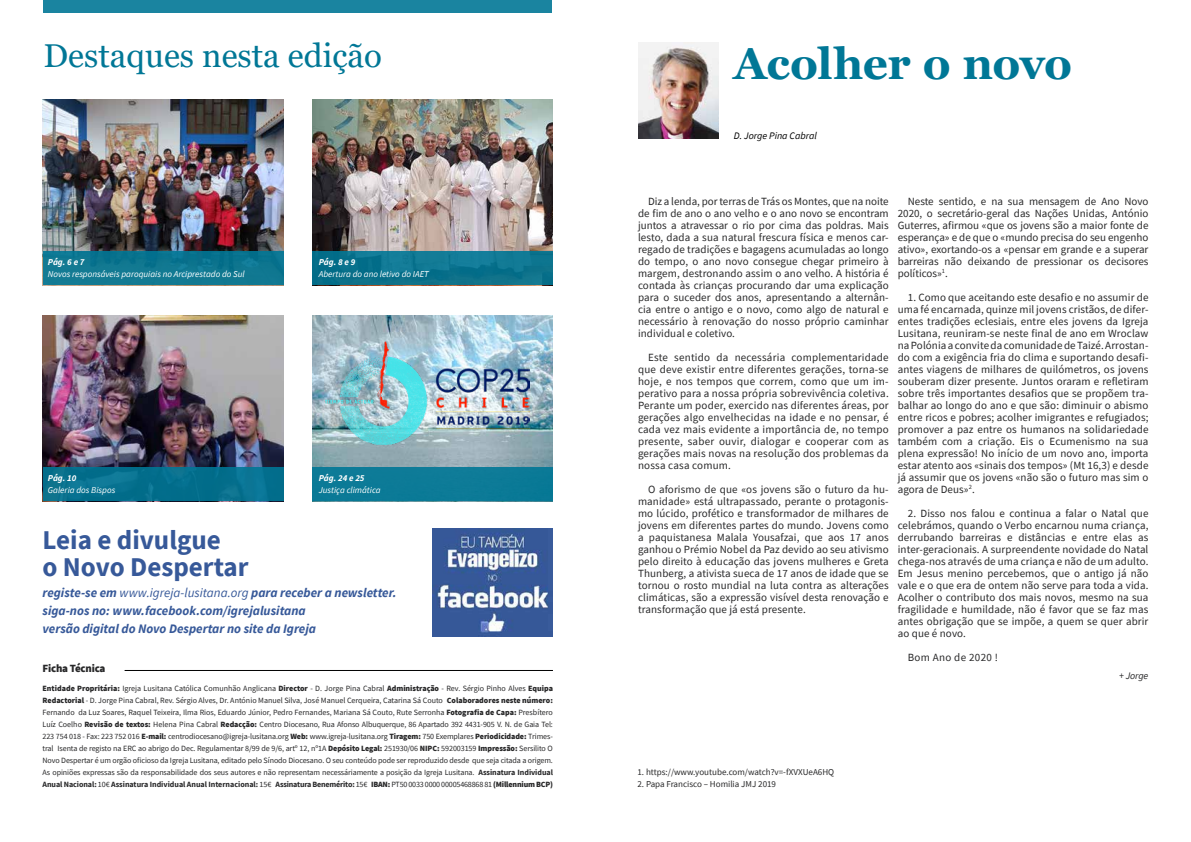
<style>
.page{position:relative;width:1191px;height:842px;background:#fff}
.page>*{position:absolute;margin:0;border:0;box-sizing:border-box;transform-origin:0 0}
.t1{font:700 44px "Georgia";letter-spacing:-.015em;color:#007796}
.t2{font:33px "Georgia";color:#007796}
.t3{font:700 27.1px "Source Sans Pro";color:#375999}
.t4{font:italic 700 13px/18px "Source Sans Pro";color:#375999}
.t5{font:11px/12px "Source Sans Pro";letter-spacing:.01em;color:#282829;text-align:justify}
.t6{font:11px "Source Sans Pro";letter-spacing:.03em;color:#282829}
.t7{font:900 11px "Source Sans Pro";letter-spacing:-.02em;color:#282829}
.t8{font:italic 10px "Source Sans Pro";color:#000}
.t9{font:italic 10px "Source Sans Pro";letter-spacing:-.01em;color:#282829}
.t10{font:italic 9px "Source Sans Pro";color:#fff}
.t11{font:9px "Source Sans Pro";color:#282829}
.t12{font:italic 700 9px "Source Sans Pro";color:#fff}
.t13{font:8px/12px "Source Sans Pro";letter-spacing:-.01em;color:#282829;text-align:justify}
.s1{font-weight:400}
.s2{font-weight:900}
.s3{font-weight:700}
</style>
<div class="page">
<img style="left:312px;top:315px;width:241px;height:152px">
<img style="left:43px;top:315px;width:240px;height:152px">
<img style="left:312px;top:99px;width:241px;height:152px">
<img style="left:43px;top:99px;width:240px;height:152px">
<div style="left:312px;top:467px;width:241px;height:34px;background:#0c7a97"></div>
<div style="left:43px;top:251px;width:240px;height:34px;background:linear-gradient(to right,#117992,#0c758f)"></div>
<hr style="left:125px;top:670px;width:428px;height:1px;background:#000">
<img style="left:638px;top:43px;width:81px;height:96px">
<img style="left:433px;top:529px;width:120px;height:108px">
<div style="left:44px;top:0;width:508px;height:12px;background:#1a84a0"></div>
<div style="left:312px;top:251px;width:241px;height:34px;background:linear-gradient(to right,#07708c,#117791)"></div>
<div style="left:43px;top:467px;width:240px;height:34px;background:linear-gradient(to right,#08718e,#04708f)"></div>
<img style="left:325px;top:342px;width:204px;height:103px">
<h2 class="t2" style="left:44px;top:35px;width:340px">Destaques nesta edição</h2>
<p class="t12" style="left:48px;top:255px;width:38px">Pág. 6 e 7</p>
<p class="t10" style="left:48px;top:268px;width:198px">Novos responsáveis paroquiais no Arciprestado do Sul</p>
<p class="t12" style="left:319px;top:255px;width:38px">Pág. 8 e 9</p>
<p class="t10" style="left:319px;top:268px;width:112px">Abertura do ano letivo do IAET</p>
<p class="t12" style="left:48px;top:471px;width:30px">Pág. 10</p>
<p class="t10" style="left:48px;top:484px;width:69px">Galeria dos Bispos</p>
<h3 class="t3" style="left:43px;top:522px;width:180px">Leia e divulgue</h3>
<h3 class="t3" style="left:43px;top:549px;width:208px">o Novo Despertar</h3>
<p class="t12" style="left:319px;top:471px;width:47px">Pág. 24 e 25</p>
<p class="t10" style="left:319px;top:484px;width:63px">Justiça climática</p>
<p class="t4" style="left:43px;top:583px;width:356px">registe-se em <span class="s1">www.igreja-lusitana.org</span> para receber a newsletter. siga-nos no: www.facebook.com/igrejalusitana<br>versão digital do Novo Despertar no site da Igreja</p>
<p class="t7" style="left:43px;top:660px;width:64px">Ficha Técnica</p>
<p class="t13" style="left:43px;top:682px;width:512px"><span class="s2">Entidade Propritária:</span> Igreja Lusitana Católica Comunhão Anglicana <span class="s2">Director</span> - D. Jorge Pina Cabral <span class="s2">Administração</span> - Rev. Sérgio Pinho Alves <span class="s2">Equipa Redactorial</span> - D. Jorge Pina Cabral, Rev. Sérgio Alves, Dr. António Manuel Silva, José Manuel Cerqueira, Catarina Sá Couto <span class="s2">Colaboradores neste número:<br></span>Fernando da Luz Soares, Raquel Teixeira, Ilma Rios, Eduardo Júnior, Pedro Fernandes, Mariana Sá Couto, Rute Serronha <span class="s2">Fotografia de Capa:</span> Presbítero Luíz Coelho <span class="s2">Revisão de textos:</span> Helena Pina Cabral <span class="s2">Redacção:</span> Centro Diocesano, Rua Afonso Albuquerque, 86 Apartado 392 4431-905 V. N. de Gaia Tel:<br>223 754 018 - Fax: 223 752 016 <span class="s2">E-mail:</span> centrodiocesano@igreja-lusitana.org <span class="s2">Web:</span> www.igreja-lusitana.org <span class="s2">Tiragem:</span> 750 Exemplares <span class="s2">Periodicidade:</span> Trimes&shy;tral Isenta de registo na ERC ao abrigo do Dec. Regulamentar 8/99 de 9/6, artº 12, nº1A <span class="s2">Depósito Legal:</span> 251930/06 <span class="s2">NIPC:</span> 592003159 <span class="s2">Impressão:</span> Sersilito O Novo Despertar é um orgão oficioso da Igreja Lusitana, editado pelo Sínodo Diocesano. O seu conteúdo pode ser reproduzido desde que seja citada a origem.<br>As opiniões expressas são da responsabilidade dos seus autores e não representam necessáriamente a posição da Igreja Lusitana. <span class="s3">Assinatura Individual Anual Nacional:</span> 10€ <span class="s3">Assinatura Individual Anual Internacional:</span> 15€ <span class="s3">Assinatura Benemérito:</span> 15€ <span class="s2">IBAN:</span> PT500033 0000 00005468868 81 <span class="s2">(Millennium BCP)</span></p>
<h1 class="t1" style="left:733px;top:35px;width:340px">Acolher o novo</h1>
<p class="t8" style="left:734px;top:129px;width:85px">D. Jorge Pina Cabral</p>
<p class="t5" style="left:638px;top:195px;width:252px;text-indent:10px">Diz a lenda, por terras de Trás os Montes, que na noite de fim de ano o ano velho e o ano novo se encontram juntos a atravessar o rio por cima das poldras. Mais lesto, dada a sua natural frescura física e menos car&shy;regado de tradições e bagagens acumuladas ao longo do tempo, o ano novo consegue chegar primeiro à margem, destronando assim o ano velho. A história é contada às crianças procurando dar uma explicação para o suceder dos anos, apresentando a alternân&shy;cia entre o antigo e o novo, como algo de natural e necessário à renovação do nosso próprio caminhar individual e coletivo.</p>
<p class="t5" style="left:638px;top:351px;width:252px;text-indent:10px">Este sentido da necessária complementaridade que deve existir entre diferentes gerações, torna-se hoje, e nos tempos que correm, como que um im&shy;perativo para a nossa própria sobrevivência coletiva.<br>Perante um poder, exercido nas diferentes áreas, por gerações algo envelhecidas na idade e no pensar, é cada vez mais evidente a importância de, no tempo presente, saber ouvir, dialogar e cooperar com as gerações mais novas na resolução dos problemas da nossa casa comum.</p>
<p class="t5" style="left:638px;top:483px;width:252px;text-indent:10px">O aforismo de que «os jovens são o futuro da hu&shy;manidade» está ultrapassado, perante o protagonis&shy;mo lúcido, profético e transformador de milhares de jovens em diferentes partes do mundo. Jovens como a paquistanesa Malala Yousafzai, que aos 17 anos ganhou o Prémio Nobel da Paz devido ao seu ativismo pelo direito à educação das jovens mulheres e Greta Thunberg, a ativista sueca de 17 anos de idade que se tornou o rosto mundial na luta contra as alterações climáticas, são a expressão visível desta renovação e transformação que já está presente.</p>
<p class="t5" style="left:897px;top:195px;width:252px;text-indent:10px">Neste sentido, e na sua mensagem de Ano Novo 2020, o secretário-geral das Nações Unidas, António Guterres, afirmou «que os jovens são a maior fonte de esperança» e de que o «mundo precisa do seu engenho ativo», exortando-os a «pensar em grande e a superar barreiras não deixando de pressionar os decisores políticos»<sup>1</sup>.</p>
<p class="t5" style="left:897px;top:291px;width:252px;text-indent:10px">1. Como que aceitando este desafio e no assumir de uma fé encarnada, quinze mil jovens cristãos, de difer&shy;entes tradições eclesiais, entre eles jovens da Igreja Lusitana, reuniram-se neste final de ano em Wroclaw na Polónia a convite da comunidade de Taizé. Arrostan&shy;do com a exigência fria do clima e suportando desafi&shy;antes viagens de milhares de quilómetros, os jovens souberam dizer presente. Juntos oraram e refletiram sobre três importantes desafios que se propõem tra&shy;balhar ao longo do ano e que são: diminuir o abismo entre ricos e pobres; acolher imigrantes e refugiados; promover a paz entre os humanos na solidariedade também com a criação. Eis o Ecumenismo na sua plena expressão! No início de um novo ano, importa estar atento aos «sinais dos tempos» (Mt 16,3) e desde já assumir que os jovens «não são o futuro mas sim o agora de Deus»<sup>2</sup>.</p>
<p class="t5" style="left:897px;top:507px;width:252px;text-indent:10px">2. Disso nos falou e continua a falar o Natal que celebrámos, quando o Verbo encarnou numa criança, derrubando barreiras e distâncias e entre elas as inter-geracionais. A surpreendente novidade do Natal chega-nos através de uma criança e não de um adulto.<br>Em Jesus menino percebemos, que o antigo já não vale e o que era de ontem não serve para toda a vida.<br>Acolher o contributo dos mais novos, mesmo na sua fragilidade e humildade, não é favor que se faz mas antes obrigação que se impõe, a quem se quer abrir ao que é novo.</p>
<p class="t6" style="left:907px;top:650px;width:92px">Bom Ano de 2020 !</p>
<p class="t9" style="left:1119px;top:669px;width:31px">+ Jorge</p>
<p class="t11" style="left:637px;top:766px;width:198px">1. https://www.youtube.com/watch?v=-fXVXUeA6HQ</p>
<p class="t11" style="left:637px;top:778px;width:140px">2. Papa Francisco – Homilia JMJ 2019</p>
</div>
